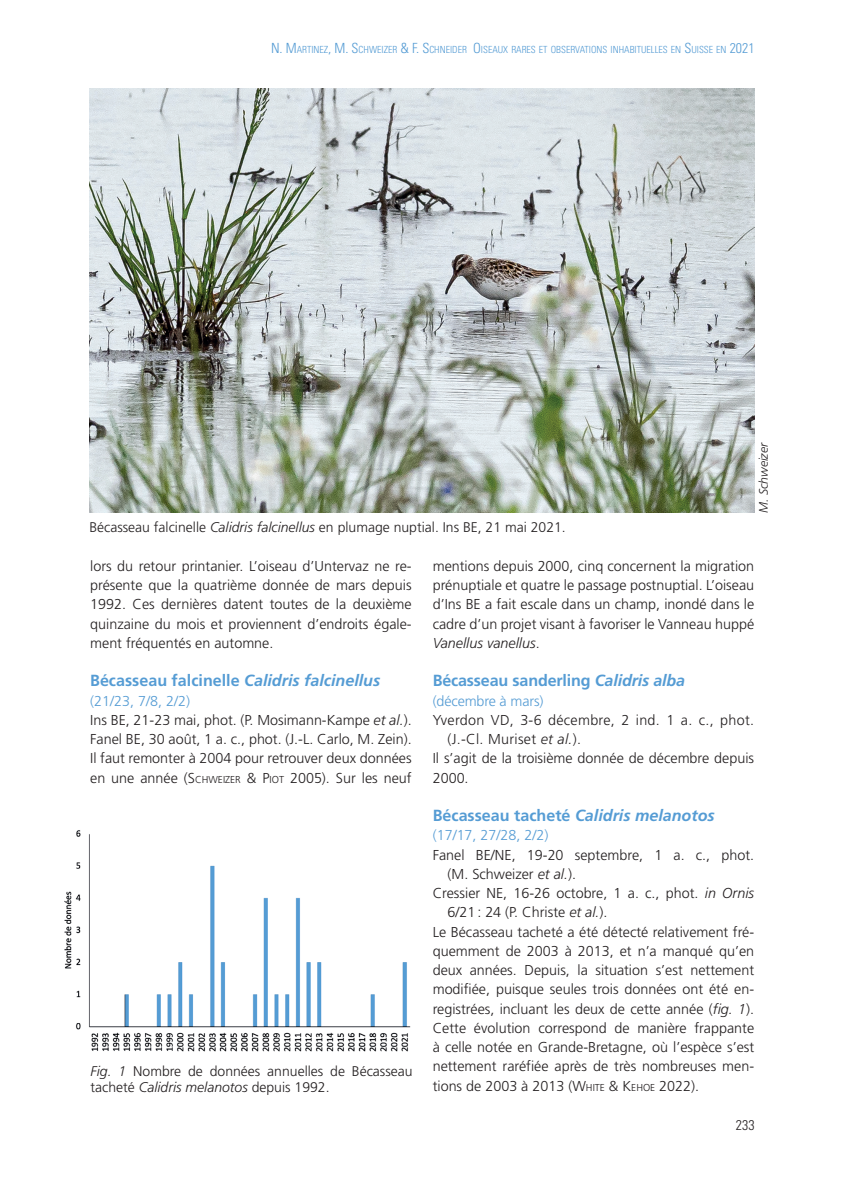
<style>
.page{position:relative;width:844px;height:1191px;background:#fff}
.page>*{position:absolute;margin:0;border:0;box-sizing:border-box;transform-origin:0 0}
.t1{font:700 16.1px "Frutiger LT Std";letter-spacing:-.005em;color:#559cd4}
.t2{font:italic 700 16.1px "Frutiger LT Std";color:#559cd4}
.t3{font:300 14.35px/19.2px "Frutiger LT Std";color:#231f20;text-align:justify}
.t4{font:300 14.35px "Frutiger LT Std";letter-spacing:.02em;color:#231f20}
.t5{font:300 14.35px "Frutiger LT Std";letter-spacing:-.01em;color:#559cd4}
.t6{font:300 14px/15.4px "Frutiger LT Std";color:#231f20}
.t7{font:300 condensed 14px "Univers LT Std";color:#231f20}
.t8{font:italic 300 12.25px "Frutiger LT Std";color:#231f20}
.t9{font:300 condensed 9.8px "Univers LT Std";color:#559cd4}
.s1{font-size:14px}
.s2{font-style:italic}
.s3{color:#559cd4}
.s4{font-style:inherit}
.s5{font-size:9.97px}
.s6{font-style:normal}
</style>
<div class="page">
<img style="left:89px;top:89px;width:665px;height:424px">
<img style="left:64px;top:830px;width:347px;height:222px">
<p class="t9" style="left:271px;top:44px;width:326px"><span class="s1">N. M</span>ARTINEZ<span class="s1">, M. S</span>CHWEIZER <span class="s1">&amp; F. S</span>CHNEIDER <span class="s1">O</span>ISEAUX RARES ET OBSERVATIONS</p>
<p class="t9" style="left:610px;top:44px;width:145px">INHABITUELLES EN <span class="s1">S</span>UISSE EN <span class="s1">2021</span></p>
<p class="t6" style="left:89px;top:519px;width:478px">Bécasseau falcinelle <span class="s2">Calidris falcinellus</span> en plumage nuptial. Ins BE, 21 mai 2021.</p>
<p class="t8" style="left:756px;top:513px;width:72px;rotate:-90deg">M. Schweizer</p>
<p class="t3" style="left:90px;top:556px;width:323px">lors du retour printanier. L’oiseau d’Untervaz ne re&shy;présente que la quatrième donnée de mars depuis 1992. Ces dernières datent toutes de la deuxième quinzaine du mois et proviennent d’endroits égale&shy;ment fréquentés en automne.</p>
<p class="t1" style="left:90px;top:671px;width:291px">Bécasseau falcinelle <span class="s2">Calidris falcinellus</span></p>
<p class="t3" style="left:90px;top:691px;width:323px;text-align:left"><span class="s3">(21/23, 7/8, 2/2)<br></span>Ins BE, 21-23 mai, phot. (P. Mosimann-Kampe <span class="s2">et al.</span>).<br>Fanel BE, 30 août, 1 a. c., phot. (J.-L. Carlo, M. Zein).<br>Il faut remonter à 2004 pour retrouver deux données en une année (<span class="s4">S</span><span class="s5">CHWEIZER</span> <span class="s4">&amp; P</span><span class="s5">IOT</span> 2005). Sur les neuf</p>
<p class="t6" style="left:91px;top:1064px;width:323px"><span class="s2">Fig. 1</span> Nombre de données annuelles de Bécasseau tacheté <span class="s2">Calidris melanotos</span> depuis 1992.</p>
<p class="t3" style="left:432px;top:556px;width:323px">mentions depuis 2000, cinq concernent la migration prénuptiale et quatre le passage postnuptial. L’oiseau d’Ins BE a fait escale dans un champ, inondé dans le cadre d’un projet visant à favoriser le Vanneau huppé <span class="s2">Vanellus vanellus</span>.</p>
<p class="t1" style="left:432px;top:671px;width:254px">Bécasseau sanderling <span class="s2">Calidris alba</span></p>
<p class="t5" style="left:432px;top:692px;width:112px">(décembre à mars)</p>
<p class="t4" style="left:432px;top:711px;width:323px">Yverdon VD, 3-6 décembre, 2 ind. 1 a. c., phot.</p>
<p class="t4" style="left:447px;top:731px;width:135px">(J.-Cl. Muriset <span class="s2">et al.</span>).</p>
<p class="t3" style="left:432px;top:749px;width:323px">Il s’agit de la troisième donnée de décembre depuis</p>
<p class="t3" style="left:432px;top:768px;width:37px">2000.</p>
<p class="t2" style="left:432px;top:806px;width:283px"><span class="s6">Bécasseau tacheté</span> Calidris melanotos</p>
<p class="t5" style="left:432px;top:827px;width:117px">(17/17, 27/28, 2/2)</p>
<p class="t3" style="left:432px;top:845px;width:323px">Fanel BE/NE, 19-20 septembre, 1 a. c., phot.</p>
<p class="t3" style="left:447px;top:864px;width:130px">(M. Schweizer <span class="s2">et al.</span>).</p>
<p class="t3" style="left:432px;top:883px;width:323px">Cressier NE, 16-26 octobre, 1 a. c., phot. <span class="s2">in Ornis</span></p>
<p class="t3" style="left:447px;top:903px;width:161px">6/21: 24 (P. Christe <span class="s2">et al.</span>).</p>
<p class="t3" style="left:432px;top:922px;width:323px">Le Bécasseau tacheté a été détecté relativement fré-</p>
<p class="t3" style="left:432px;top:941px;width:323px">quemment de 2003 à 2013, et n’a manqué qu’en</p>
<p class="t3" style="left:432px;top:960px;width:323px">deux années. Depuis, la situation s’est nettement</p>
<p class="t3" style="left:432px;top:980px;width:323px">modifiée, puisque seules trois données ont été en-</p>
<p class="t3" style="left:432px;top:999px;width:323px">registrées, incluant les deux de cette année (<span class="s2">fig. 1</span>).</p>
<p class="t3" style="left:432px;top:1018px;width:323px">Cette évolution correspond de manière frappante</p>
<p class="t3" style="left:432px;top:1037px;width:323px">à celle notée en Grande-Bretagne, où l’espèce s’est</p>
<p class="t3" style="left:432px;top:1057px;width:323px">nettement raréfiée après de très nombreuses men-</p>
<p class="t3" style="left:432px;top:1076px;width:268px">tions de 2003 à 2013 (<span class="s4">W</span><span class="s5">H ITE</span> <span class="s4">&amp; K</span><span class="s5">EHOE</span> 2022).</p>
<p class="t7" style="left:735px;top:1116px;width:20px">233</p>
</div>
